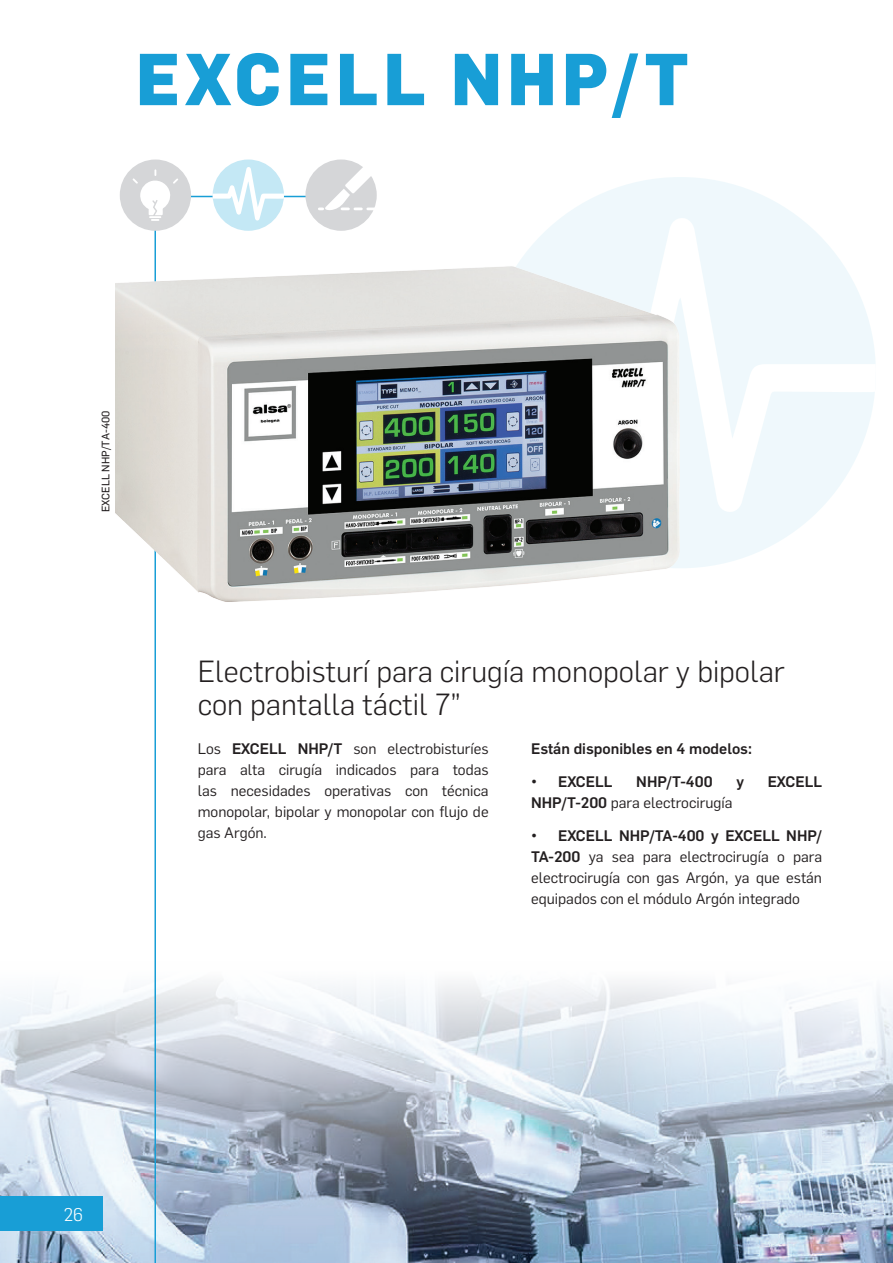
<style>
.page{position:relative;width:893px;height:1263px;background:#fff}
.page>*{position:absolute;margin:0;border:0;box-sizing:border-box;transform-origin:0 0}
.Intestazione_-_50_pt{font:800 72px "Flama";letter-spacing:.08em;color:#189ed6;scale:.95 1}
.Corpo_del_testo_-_Gi{font:300 30px/33px "Flama";color:#231f20}
.Intestazione_continu{font:300 18px "Flama";color:#fff}
.Corpo_del_testo_-_Gi-2{font:15px/21px "Flama";color:#231f20;text-align:justify}
.Corpo_del_testo_-_Gi-3{font:500 15px "Flama";color:#231f20}
.Ringraziamenti_foto{font:10.65px "Flama Basic";color:#231f20}
.s1{font-weight:500}
</style>
<div class="page">
<hr style="left:892px;top:530px;width:1px;height:180px;background:#e1f4fc">
<hr style="left:892px;top:901px;width:1px;height:262px;background:#e1f4fc">
<hr style="left:892px;top:96px;width:1px;height:415px;background:#fffde9">
<hr style="left:892px;top:754px;width:1px;height:131px;background:#fffde9">
<img style="left:0;top:961px;width:893px;height:302px">
<div style="left:485px;top:177px;width:391px;height:391px;background:#eff8fc;border-radius:50%"></div>
<svg style="left:533px;top:218px;width:343px;height:294px"></svg>
<hr style="left:154px;top:221px;width:2px;height:1042px;background:#189ed6">
<hr style="left:156px;top:196px;width:187px;height:1px;background:#189ed6">
<img style="left:116px;top:248px;width:569px;height:380px">
<div style="left:120px;top:160px;width:71px;height:71px;background:#d5d6d8;border-radius:50%"></div>
<svg style="left:133px;top:169px;width:45px;height:52px"></svg>
<div style="left:213px;top:160px;width:71px;height:71px;background:#c4e8f5;border-radius:50%"></div>
<svg style="left:213px;top:167px;width:71px;height:54px"></svg>
<div style="left:305px;top:159px;width:72px;height:72px;background:#d5d6d8;border-radius:50%"></div>
<svg style="left:318px;top:161px;width:59px;height:49px"></svg>
<div style="left:0;top:1197px;width:102px;height:34px;background:#189ed6"></div>
<p class="Intestazione_-_50_pt" style="left:136px;top:27px;width:583px">EXCELL NHP/T</p>
<p class="Ringraziamenti_foto" style="left:98px;top:512px;width:103px;rotate:-90deg">EXCELL NHP/TA-400</p>
<p class="Corpo_del_testo_-_Gi" style="left:198px;top:653px;width:589px">Electrobisturí para cirugía monopolar y bipolar con pantalla táctil 7”</p>
<p class="Corpo_del_testo_-_Gi-2" style="left:198px;top:737px;width:292px">Los <span class="s1">EXCELL NHP/T</span> son electrobisturíes para alta cirugía indicados para todas las necesidades operativas con técnica monopolar, bipolar y monopolar con flujo de gas Argón.</p>
<p class="Corpo_del_testo_-_Gi-3" style="left:531px;top:738px;width:222px">Están disponibles en 4 modelos:</p>
<p class="Corpo_del_testo_-_Gi-3" style="left:531px;top:771px;width:83px">• EXCELL</p>
<p class="Corpo_del_testo_-_Gi-3" style="left:636px;top:771px;width:78px">NHP/T-400</p>
<p class="Corpo_del_testo_-_Gi-3" style="left:736px;top:771px;width:9px">y</p>
<p class="Corpo_del_testo_-_Gi-3" style="left:768px;top:771px;width:56px">EXCELL</p>
<p class="Corpo_del_testo_-_Gi-2" style="left:531px;top:791px;width:203px"><span class="s1">NHP/T-200</span> para electrocirugía</p>
<p class="Corpo_del_testo_-_Gi-2" style="left:531px;top:824px;width:292px"><span class="s1">• EXCELL NHP/TA-400 y EXCELL NHP/ TA-200</span> ya sea para electrocirugía o para electrocirugía con gas Argón, ya que están equipados con el módulo Argón integrado</p>
<p class="Intestazione_continu" style="left:64px;top:1202px;width:21px">26</p>
</div>
